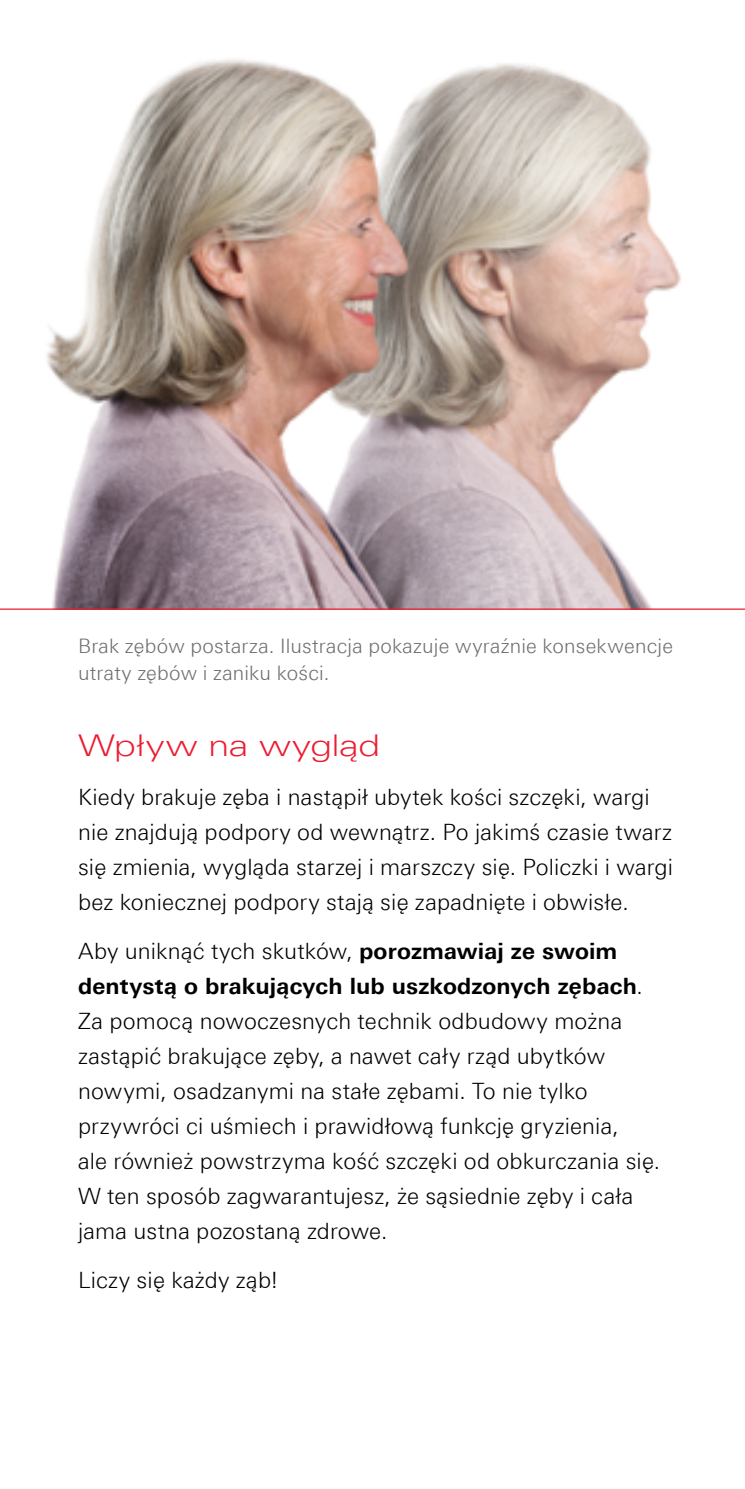
<style>
.page{position:relative;width:745px;height:1489px;background:#fff}
.page>*{position:absolute;margin:0;border:0;box-sizing:border-box;transform-origin:0 0}
.t1{font:300 30px "Linotype Univers 340 Ex";letter-spacing:-.005em;color:#ed1b2f}
.t2{font:300 22.5px/35px "Linotype Univers 330";letter-spacing:.005em;color:#000}
.t3{font:300 20px/27.5px "Linotype Univers 330";letter-spacing:.015em;color:#6d6e71}
.s1{font-family:"Linotype Univers 630";font-weight:700}
</style>
<div class="page">
<img style="left:47px;top:59px;width:634px;height:549px">
<hr style="left:0;top:608px;width:744px;height:1px;background:#ed1b2f">
<p class="t3" style="left:78px;top:631px;width:596px">Brak zębów postarza. Ilustracja pokazuje wyraźnie konsekwencje utraty zębów i zaniku kości.</p>
<p class="t1" style="left:78px;top:727px;width:303px">Wpływ na wygląd</p>
<p class="t2" style="left:78px;top:779px;width:596px">Kiedy brakuje zęba i nastąpił ubytek kości szczęki, wargi nie znajdują podpory od wewnątrz. Po jakimś czasie twarz się zmienia, wygląda starzej i marszczy się. Policzki i wargi bez koniecznej podpory stają się zapadnięte i obwisłe.</p>
<p class="t2" style="left:78px;top:933px;width:583px">Aby uniknąć tych skutków, <span class="s1">porozmawiaj ze swoim dentystą o brakujących lub uszkodzonych zębach</span>.<br>Za pomocą nowoczesnych technik odbudowy można zastąpić brakujące zęby, a nawet cały rząd ubytków nowymi, osadzanymi na stałe zębami. To nie tylko przywróci ci uśmiech i prawidłową funkcję gryzienia,<br>ale również powstrzyma kość szczęki od obkurczania się.<br>W ten sposób zagwarantujesz, że sąsiednie zęby i cała jama ustna pozostaną zdrowe.</p>
<p class="t2" style="left:78px;top:1262px;width:201px">Liczy się każdy ząb!</p>
</div>
